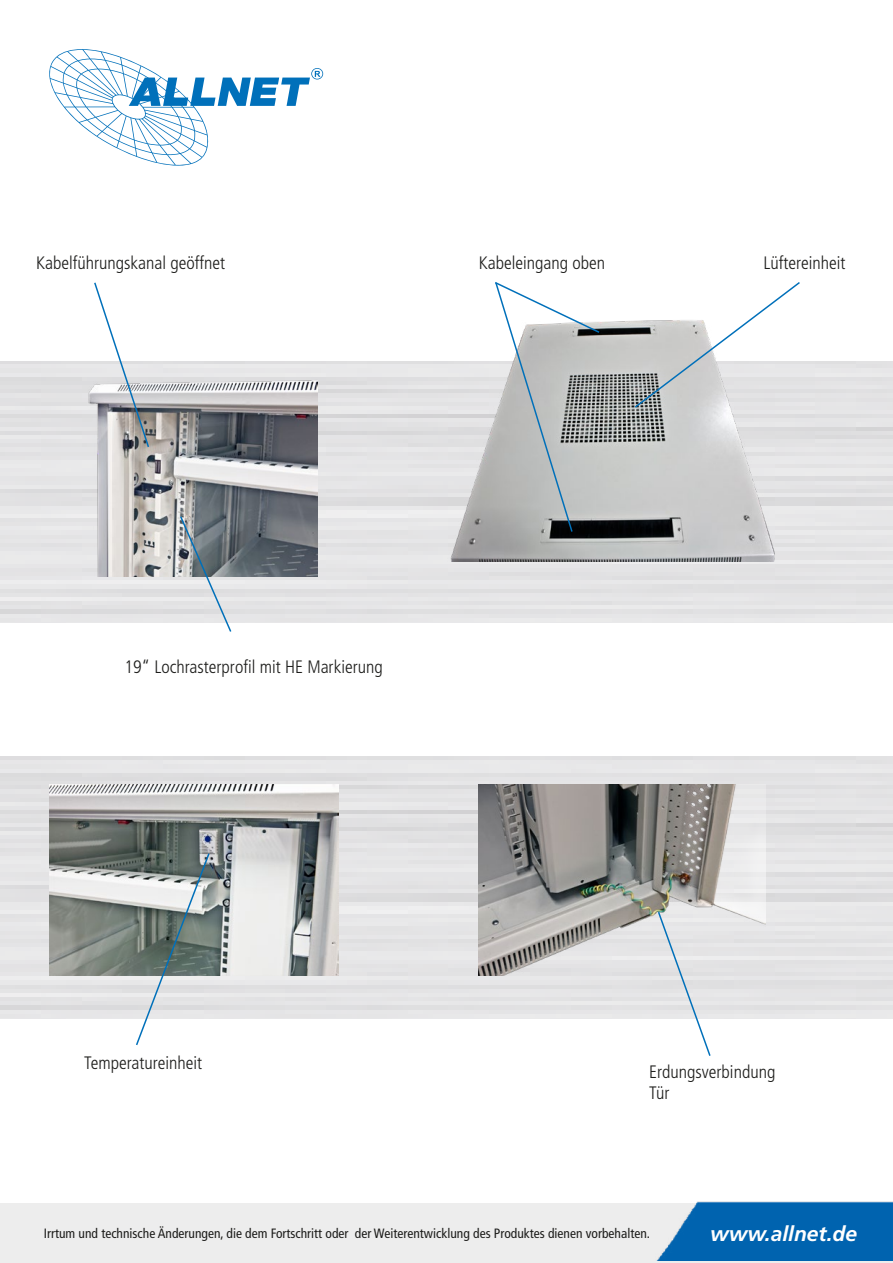
<style>
.page{position:relative;width:893px;height:1263px;background:#fff}
.page>*{position:absolute;margin:0;border:0;box-sizing:border-box;transform-origin:0 0}
.t1{font:italic 700 21px "Frutiger LT Std";color:#fff}
.t2{font:300 condensed 18px/21.6px "Frutiger LT Std";color:#1d1d1b}
.t3{font:condensed 13.5px "Frutiger LT Std";color:#1d1d1b}
</style>
<div class="page">
<div style="left:0;top:1203px;width:893px;height:60px;background:#ededed"></div>
<img style="left:656px;top:1201px;width:237px;height:60px">
<img style="left:0;top:361px;width:893px;height:262px">
<img style="left:0;top:757px;width:893px;height:262px">
<svg style="left:49px;top:49px;width:274px;height:117px"></svg>
<img style="left:6px;top:370px;width:311px;height:206px">
<img style="left:436px;top:321px;width:370px;height:240px">
<img style="left:49px;top:784px;width:289px;height:192px">
<img style="left:479px;top:784px;width:287px;height:192px">
<svg style="left:493px;top:282px;width:108px;height:251px"></svg>
<svg style="left:93px;top:282px;width:57px;height:167px"></svg>
<svg style="left:179px;top:515px;width:54px;height:117px;background:#a9b0b5"></svg>
<svg style="left:657px;top:910px;width:55px;height:146px"></svg>
<svg style="left:135px;top:852px;width:76px;height:194px"></svg>
<svg style="left:633px;top:282px;width:168px;height:127px"></svg>
<p class="t2" style="left:36px;top:252px;width:190px">Kabelführungskanal geöffnet</p>
<p class="t2" style="left:479px;top:252px;width:128px">Kabeleingang oben</p>
<p class="t2" style="left:763px;top:252px;width:84px">Lüftereinheit</p>
<p class="t2" style="left:124px;top:657px;width:260px">19“ Lochrasterprofil mit HE Markierung</p>
<p class="t2" style="left:84px;top:1053px;width:120px">Temperatureinheit</p>
<p class="t2" style="left:649px;top:1061px;width:128px">Erdungsverbindung<br>Tür</p>
<p class="t3" style="left:44px;top:1225px;width:608px">Irrtum und technische Änderungen, die dem Fortschritt oder der Weiterentwicklung des Produktes dienen vorbehalten.</p>
<p class="t1" style="left:710px;top:1221px;width:149px">www.allnet.de</p>
</div>
